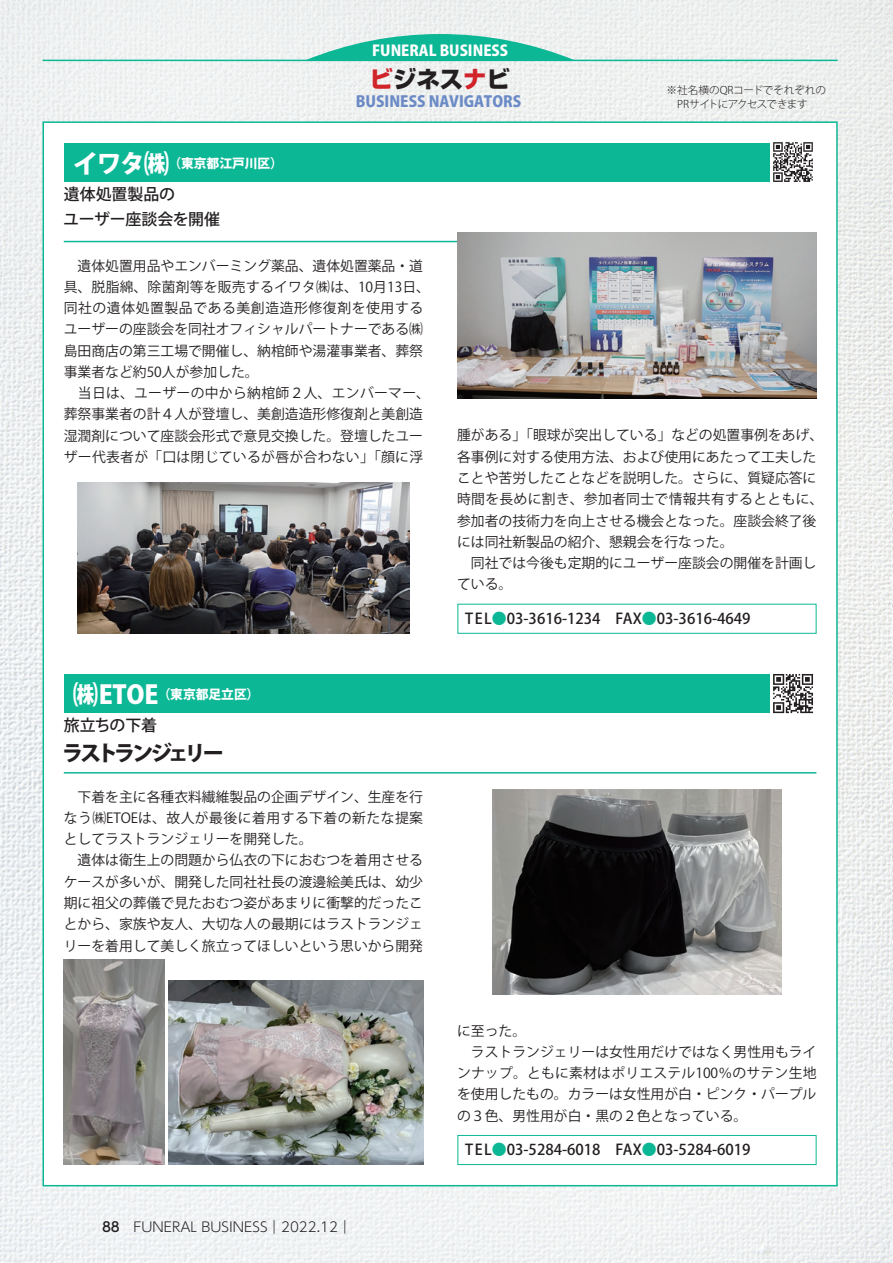
<style>
.page{position:relative;width:893px;height:1263px;background:#fff}
.page>*{position:absolute;margin:0;border:0;box-sizing:border-box;transform-origin:0 0}
.t1{font:800 23.4px "Shin Go Pro";color:#231f20}
.t2{font:800 21.3px "Koz Go Pro";letter-spacing:-.17em;color:#231f20}
.t3{font:500 15.9px "Koz Go Pro";letter-spacing:-.005em;color:#231f20}
.t4{font:800 15.15px "Koz Go Pro";color:#6c8bc6}
.t5{font:500 14.85px "Koz Go Pro";color:#231f20}
.t6{font:800 14.85px "Koz Go Pro";color:#fff}
.t7{font:13.8px/21.3px "Koz Go Pro";color:#231f20}
.t8{font:300 13.5px "UD Shin Go Pro";color:#231f20}
.t9{font:800 12.75px "Koz Go Pro";color:#fff}
.t10{font:300 10.65px/13.8px "Koz Go Pro";letter-spacing:-.03em;color:#231f20}
.s1{font-size:25.5px}
.s2{color:#d1232a}
.s3{font-weight:500}
.s4{color:#0cb795}
</style>
<div class="page">
<img style="left:0;top:0;width:893px;height:1263px">
<div style="left:43px;top:121px;width:795px;height:1065px;background:#fff;border:2px solid #0cb795"></div>
<hr style="left:43px;top:60px;width:795px;height:1px;background:#0cb795">
<svg style="left:305px;top:34px;width:270px;height:26px;background:#57c9b3"></svg>
<img style="left:773px;top:142px;width:40px;height:40px">
<img style="left:773px;top:674px;width:40px;height:40px">
<div style="left:458px;top:604px;width:358px;height:30px;border:1px solid #0cb795"></div>
<div style="left:458px;top:1135px;width:358px;height:30px;border:1px solid #0cb795"></div>
<div style="left:64px;top:143px;width:706px;height:38px;background:#0cb795"></div>
<div style="left:64px;top:674px;width:706px;height:38px;background:#0cb795"></div>
<hr style="left:64px;top:241px;width:752px;height:1px;background:#0cb795">
<hr style="left:64px;top:772px;width:752px;height:1px;background:#0cb795">
<img style="left:77px;top:483px;width:333px;height:151px">
<img style="left:457px;top:233px;width:359px;height:166px">
<img style="left:64px;top:960px;width:101px;height:205px">
<img style="left:169px;top:980px;width:254px;height:185px">
<img style="left:492px;top:790px;width:289px;height:205px">
<p class="t9" style="left:73px;top:155px;width:211px"><span class="s1">イワタ㈱</span> （東京都江戸川区）</p>
<p class="t3" style="left:64px;top:183px;width:113px">遺体処置製品の</p>
<p class="t3" style="left:63px;top:209px;width:158px">ユーザー座談会を開催</p>
<p class="t6" style="left:372px;top:41px;width:137px">FUNERAL BUSINESS</p>
<h1 class="t1" style="left:370px;top:61px;width:142px"><span class="s2">ビ</span>ジネス<span class="s2">ナ</span>ビ</h1>
<p class="t4" style="left:356px;top:92px;width:167px">BUSINESS NAVIGATORS</p>
<p class="t10" style="left:666px;top:84px;width:161px">※社名横のQRコードでそれぞれの　PRサイトにアクセスできます</p>
<p class="t7" style="left:64px;top:255px;width:368px">　遺体処置用品やエンバーミング薬品、遺体処置薬品・道具、脱脂綿、除菌剤等を販売するイワタ㈱は、10月13日、同社の遺体処置製品である美創造造形修復剤を使用するユーザーの座談会を同社オフィシャルパートナーである㈱島田商店の第三工場で開催し、納棺師や湯灌事業者、葬祭事業者など約50人が参加した。<br>　当日は、ユーザーの中から納棺師２人、エンバーマー、葬祭事業者の計４人が登壇し、美創造造形修復剤と美創造湿潤剤について座談会形式で意見交換した。登壇したユーザー代表者が「口は閉じているが唇が合わない」「顔に浮</p>
<p class="t9" style="left:73px;top:686px;width:188px"><span class="s1">㈱ETOE</span> （東京都足立区）</p>
<p class="t3" style="left:64px;top:715px;width:95px">旅立ちの下着</p>
<h2 class="t2" style="left:62px;top:739px;width:163px">ラストランジェリー</h2>
<p class="t7" style="left:64px;top:786px;width:361px">　下着を主に各種衣料繊維製品の企画デザイン、生産を行なう㈱ETOEは、故人が最後に着用する下着の新たな提案としてラストランジェリーを開発した。<br>　遺体は衛生上の問題から仏衣の下におむつを着用させるケースが多いが、開発した同社社長の渡邊絵美氏は、幼少期に祖父の葬儀で見たおむつ姿があまりに衝撃的だったことから、家族や友人、大切な人の最期にはラストランジェリーを着用して美しく旅立ってほしいという思いから開発</p>
<p class="t8" style="left:102px;top:1216px;width:251px"><span class="s3">88　</span>FUNERAL BUSINESS｜2022.12｜</p>
<p class="t7" style="left:457px;top:425px;width:368px">腫がある」「眼球が突出している」などの処置事例をあげ、各事例に対する使用方法、および使用にあたって工夫したことや苦労したことなどを説明した。さらに、質疑応答に時間を長めに割き、参加者同士で情報共有するとともに、参加者の技術力を向上させる機会となった。座談会終了後には同社新製品の紹介、懇親会を行なった。<br>　同社では今後も定期的にユーザー座談会の開催を計画している。</p>
<p class="t5" style="left:465px;top:609px;width:287px">TEL<span class="s4">●</span>03-3616-1234　FAX<span class="s4">●</span>03-3616-4649</p>
<p class="t7" style="left:457px;top:1020px;width:361px">に至った。<br>　ラストランジェリーは女性用だけではなく男性用もラインナップ。ともに素材はポリエステル100％のサテン生地を使用したもの。カラーは女性用が白・ピンク・パープルの３色、男性用が白・黒の２色となっている。</p>
<p class="t5" style="left:465px;top:1140px;width:287px">TEL<span class="s4">●</span>03-5284-6018　FAX<span class="s4">●</span>03-5284-6019</p>
</div>
